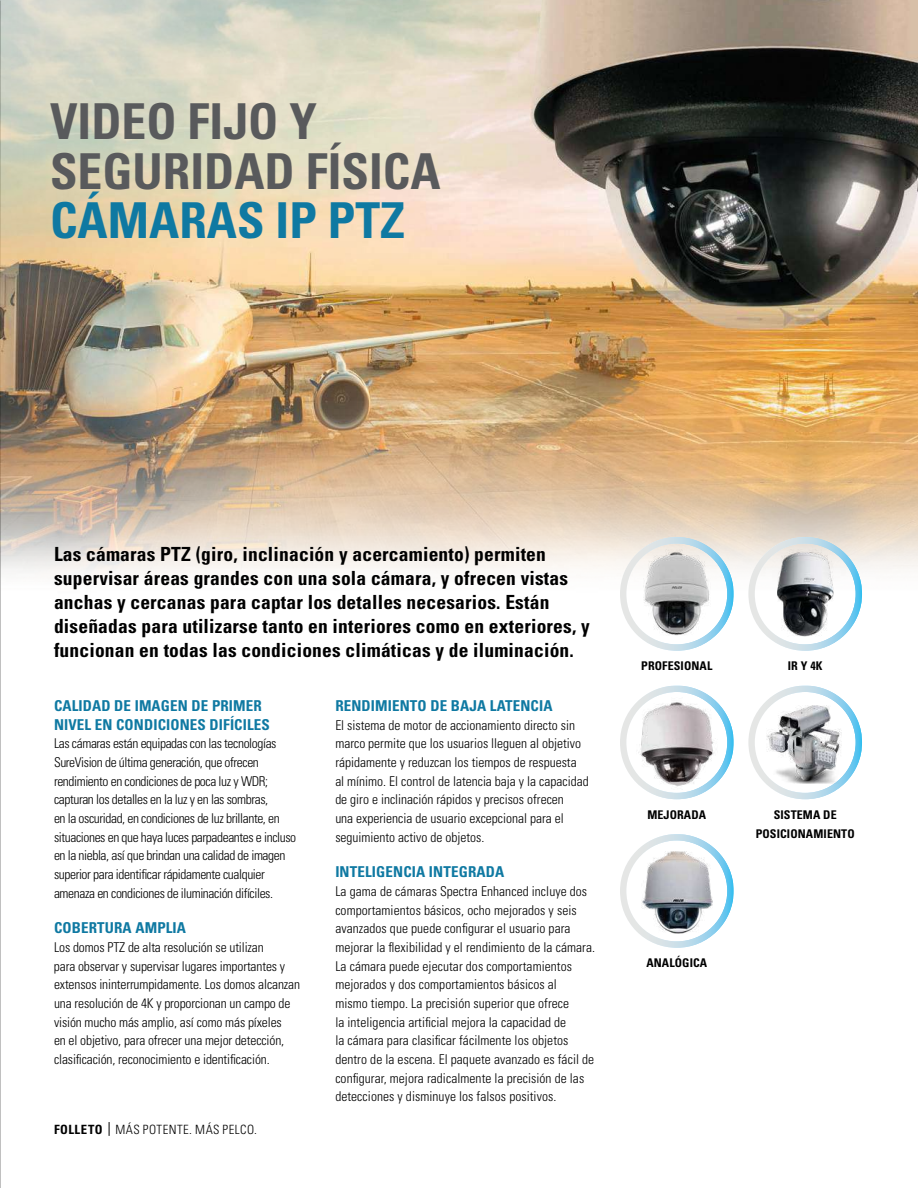
<style>
.page{position:relative;width:918px;height:1188px;background:#fff}
.page>*{position:absolute;margin:0;border:0;box-sizing:border-box;transform-origin:0 0}
.t1{font:700 condensed 49.5px/49.5px "Univers LT Std";color:#595a5c}
.t2{font:700 condensed 49.5px "Univers LT Std";color:#0f79a2}
.t3{font:700 condensed 19.5px/24px "Univers LT Std";letter-spacing:.01em;color:#000}
.t4{font:700 condensed 15px/18.8px "Univers LT Std";letter-spacing:.01em;color:#0f79a2}
.t5{font:300 condensed 13.5px/18.6px "Univers LT Std";color:#000}
.t6{font:300 condensed 13.5px/18.6px "Univers LT Std";letter-spacing:-.03em;color:#000}
.t7{font:300 condensed 12.75px "Univers LT Std";letter-spacing:.035em;color:#000}
.t8{font:700 condensed 12px/18.6px "Univers LT Std";letter-spacing:.01em;color:#000;text-align:center}
.s1{font-weight:700}
</style>
<div class="page">
<svg style="left:109px;top:1122px;width:1px;height:14px"></svg>
<img style="left:0;top:0;width:918px;height:731px">
<svg style="left:620px;top:537px;width:114px;height:114px"></svg>
<img style="left:644px;top:549px;width:66px;height:87px">
<svg style="left:620px;top:686px;width:114px;height:113px"></svg>
<svg style="left:620px;top:834px;width:114px;height:114px"></svg>
<img style="left:641px;top:851px;width:71px;height:83px">
<svg style="left:748px;top:537px;width:114px;height:114px"></svg>
<img style="left:777px;top:550px;width:57px;height:89px">
<svg style="left:748px;top:686px;width:114px;height:113px"></svg>
<img style="left:766px;top:706px;width:78px;height:77px">
<img style="left:631px;top:698px;width:92px;height:92px">
<h1 class="t1" style="left:50px;top:97px;width:392px">VIDEO FIJO Y<br>SEGURIDAD FÍSICA</h1>
<h1 class="t2" style="left:50px;top:190px;width:356px">CÁMARAS IP PTZ</h1>
<p class="t3" style="left:54px;top:542px;width:537px">Las cámaras PTZ (giro, inclinación y acercamiento) permiten supervisar áreas grandes con una sola cámara, y ofrecen vistas anchas y cercanas para captar los detalles necesarios. Están diseñadas para utilizarse tanto en interiores como en exteriores, y funcionan en todas las condiciones climáticas y de iluminación.</p>
<p class="t4" style="left:54px;top:696px;width:217px">CALIDAD DE IMAGEN DE PRIMER<br>NIVEL EN CONDICIONES DIFÍCILES</p>
<p class="t6" style="left:54px;top:734px;width:244px">Las cámaras están equipadas con las tecnologías SureVision de última generación, que ofrecen rendimiento en condiciones de poca luz y WDR; capturan los detalles en la luz y en las sombras,<br>en la oscuridad, en condiciones de luz brillante, en situaciones en que haya luces parpadeantes e incluso en la niebla, así que brindan una calidad de imagen superior para identificar rápidamente cualquier amenaza en condiciones de iluminación difíciles.</p>
<p class="t4" style="left:54px;top:919px;width:134px">COBERTURA AMPLIA</p>
<p class="t5" style="left:54px;top:938px;width:248px">Los domos PTZ de alta resolución se utilizan<br>para observar y supervisar lugares importantes y extensos ininterrumpidamente. Los domos alcanzan una resolución de 4K y proporcionan un campo de visión mucho más amplio, así como más píxeles<br>en el objetivo, para ofrecer una mejor detección, clasificación, reconocimiento e identificación.</p>
<p class="t4" style="left:335px;top:696px;width:219px">RENDIMIENTO DE BAJA LATENCIA</p>
<p class="t5" style="left:335px;top:715px;width:255px">El sistema de motor de accionamiento directo sin marco permite que los usuarios lleguen al objetivo rápidamente y reduzcan los tiempos de respuesta al mínimo. El control de latencia baja y la capacidad de giro e inclinación rápidos y precisos ofrecen<br>una experiencia de usuario excepcional para el seguimiento activo de objetos.</p>
<p class="t4" style="left:335px;top:862px;width:170px">INTELIGENCIA INTEGRADA</p>
<p class="t5" style="left:335px;top:882px;width:261px">La gama de cámaras Spectra Enhanced incluye dos comportamientos básicos, ocho mejorados y seis avanzados que puede configurar el usuario para mejorar la flexibilidad y el rendimiento de la cámara.<br>La cámara puede ejecutar dos comportamientos mejorados y dos comportamientos básicos al<br>mismo tiempo. La precisión superior que ofrece<br>la inteligencia artificial mejora la capacidad de<br>la cámara para clasificar fácilmente los objetos dentro de la escena. El paquete avanzado es fácil de configurar, mejora radicalmente la precisión de las detecciones y disminuye los falsos positivos.</p>
<p class="t7" style="left:54px;top:1122px;width:205px"><span class="s1">FOLLETO</span> MÁS POTENTE. MÁS PELCO.</p>
<p class="t8" style="left:641px;top:657px;width:73px">PROFESIONAL</p>
<p class="t8" style="left:788px;top:657px;width:36px">IR Y 4K</p>
<p class="t8" style="left:647px;top:805px;width:60px">MEJORADA</p>
<p class="t8" style="left:646px;top:954px;width:62px">ANALÓGICA</p>
<p class="t8" style="left:756px;top:805px;width:100px">SISTEMA DE<br>POSICIONAMIENTO</p>
</div>
